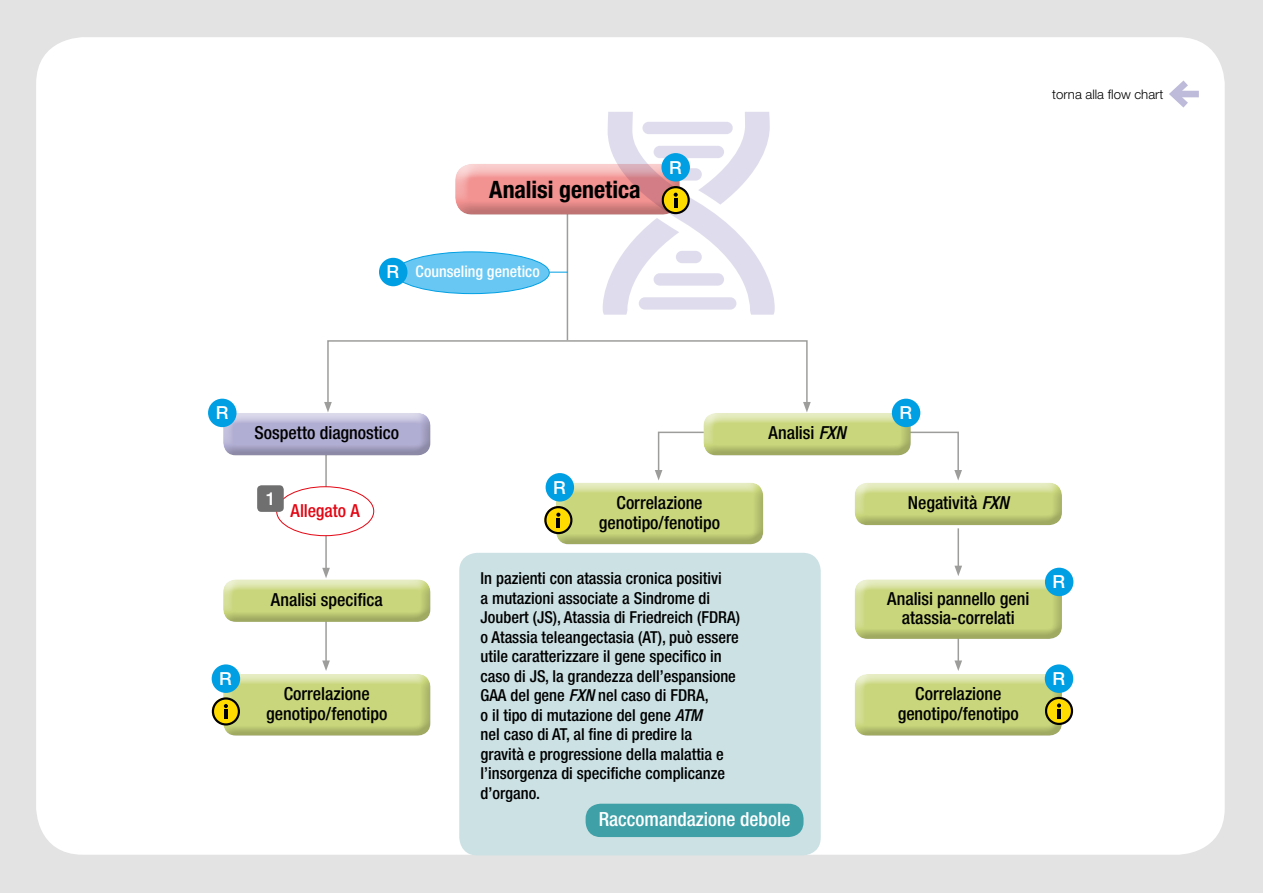
<style>
.page{position:relative;width:1263px;height:893px;background:#e3e3e3}
.page>*{position:absolute;margin:0;border:0;box-sizing:border-box;transform-origin:0 0}
.t1{font:700 condensed 24px "Helvetica Neue LT Std";letter-spacing:-.005em;color:#000}
.t2{font:500 condensed 19.5px "Helvetica Neue LT Std";color:#fff}
.t3{font:500 condensed 18px/19.5px "Helvetica Neue LT Std";letter-spacing:-.005em;color:#000;text-align:center}
.t4{font:500 condensed 18px "Helvetica Neue LT Std";color:#e30613}
.t5{font:500 18px "Helvetica Neue LT Std";color:#fff}
.t6{font:500 condensed 16.5px/19.5px "Helvetica Neue LT Std";color:#000}
.t7{font:500 condensed 15.9px "Helvetica Neue LT Std";color:#fff}
.t8{font:300 13.2px "Helvetica Neue LT Std";color:#000}
.s1{font-stretch:normal;font-size:18px}
.s2{font-style:italic}
</style>
<div class="page">
<div style="left:36px;top:37px;width:1189px;height:818px;background:#fff;border-radius:47px"></div>
<hr style="left:567px;top:178px;width:1px;height:162px;background:#9d9d9c">
<div style="left:447px;top:162px;width:245px;height:55px;background:#000;opacity:.21"></div>
<div style="left:327px;top:340px;width:481px;height:65px;border:2px solid #9d9d9c"></div>
<svg style="left:803px;top:402px;width:8px;height:2px"></svg>
<svg style="left:324px;top:402px;width:8px;height:2px"></svg>
<svg style="left:954px;top:470px;width:8px;height:3px"></svg>
<svg style="left:655px;top:470px;width:7px;height:3px"></svg>
<svg style="left:550px;top:272px;width:18px;height:1px"></svg>
<hr style="left:325px;top:426px;width:2px;height:144px;background:#9d9d9c">
<svg style="left:322px;top:568px;width:8px;height:2px"></svg>
<hr style="left:325px;top:610px;width:2px;height:53px;background:#9d9d9c">
<svg style="left:322px;top:660px;width:8px;height:5px"></svg>
<hr style="left:957px;top:610px;width:2px;height:53px;background:#9d9d9c">
<svg style="left:954px;top:660px;width:8px;height:5px"></svg>
<hr style="left:957px;top:528px;width:2px;height:40px;background:#9d9d9c">
<svg style="left:954px;top:566px;width:8px;height:4px"></svg>
<div style="left:212px;top:404px;width:225px;height:52px;background:#fff"></div>
<div style="left:217px;top:412px;width:224px;height:46px;background:#000;opacity:.21"></div>
<div style="left:217px;top:578px;width:224px;height:46px;background:#000;opacity:.21"></div>
<div style="left:848px;top:578px;width:225px;height:63px;background:#000;opacity:.21"></div>
<div style="left:692px;top:404px;width:225px;height:52px;background:#fff"></div>
<div style="left:697px;top:412px;width:225px;height:46px;background:#000;opacity:.21"></div>
<div style="left:848px;top:481px;width:225px;height:46px;background:#000;opacity:.21"></div>
<div style="left:217px;top:673px;width:224px;height:65px;background:#000;opacity:.21"></div>
<div style="left:848px;top:673px;width:225px;height:65px;background:#000;opacity:.21"></div>
<div style="left:549px;top:481px;width:225px;height:66px;background:#000;opacity:.21"></div>
<div style="left:277px;top:487px;width:97px;height:49px;background:#fff;border-radius:50%"></div>
<div style="left:276px;top:486px;width:98px;height:50px;border:1px solid #e30613;border-radius:50%"></div>
<div style="left:257px;top:485px;width:27px;height:27px;background:#706f6f;border-radius:4px"></div>
<svg style="left:211px;top:697px;width:30px;height:28px"></svg>
<svg style="left:1043px;top:697px;width:31px;height:28px"></svg>
<svg style="left:544px;top:506px;width:30px;height:28px"></svg>
<hr style="left:556px;top:518px;width:4px;height:10px;background:#000">
<div style="left:212px;top:664px;width:28px;height:29px;background:#009fe3;border-radius:50%"></div>
<div style="left:1045px;top:664px;width:28px;height:29px;background:#009fe3;border-radius:50%"></div>
<div style="left:892px;top:399px;width:28px;height:28px;background:#009fe3;border-radius:50%"></div>
<div style="left:1045px;top:568px;width:28px;height:28px;background:#009fe3;border-radius:50%"></div>
<div style="left:546px;top:473px;width:28px;height:29px;background:#009fe3;border-radius:50%"></div>
<div style="left:208px;top:399px;width:29px;height:28px;background:#009fe3;border-radius:50%"></div>
<svg style="left:602px;top:112px;width:173px;height:203px"></svg>
<hr style="left:674px;top:198px;width:4px;height:10px;background:#000">
<div style="left:459px;top:553px;width:362px;height:302px;background:#cce1e4;border-radius:18px"></div>
<div style="left:586px;top:804px;width:217px;height:33px;background:#3fa0a7;border-radius:15px"></div>
<div style="left:395px;top:252px;width:154px;height:42px;background:#69c8f3;border-radius:50%"></div>
<div style="left:394px;top:251px;width:156px;height:43px;border:1px solid #009fe3;border-radius:50%"></div>
<div style="left:379px;top:258px;width:28px;height:28px;background:#009fe3;border-radius:50%"></div>
<div style="left:1174px;top:91px;width:25px;height:6px;background:#bdbada"></div>
<svg style="left:1169px;top:80px;width:26px;height:28px"></svg>
<h1 class="t1" style="left:489px;top:175px;width:153px">Analisi genetica</h1>
<p class="t7" style="left:387px;top:262px;width:155px"><span class="s1">R</span> Counseling genetico</p>
<p class="t5" style="left:669px;top:156px;width:14px">R</p>
<p class="t5" style="left:216px;top:402px;width:14px">R</p>
<p class="t3" style="left:255px;top:423px;width:146px">Sospetto diagnostico</p>
<p class="t5" style="left:266px;top:487px;width:12px">1</p>
<p class="t4" style="left:290px;top:500px;width:71px">Allegato A</p>
<p class="t5" style="left:553px;top:476px;width:14px">R</p>
<p class="t3" style="left:599px;top:493px;width:123px">Correlazione genotipo/fenotipo</p>
<p class="t3" style="left:768px;top:423px;width:79px">Analisi <span class="s2">FXN</span></p>
<p class="t8" style="left:1052px;top:86px;width:113px">torna alla flow chart</p>
<p class="t5" style="left:899px;top:402px;width:14px">R</p>
<p class="t3" style="left:908px;top:493px;width:102px">Negatività <span class="s2">FXN</span></p>
<p class="t6" style="left:480px;top:568px;width:261px">In pazienti con atassia cronica positivi<br>a mutazioni associate a Sindrome di Joubert (JS), Atassia di Friedreich (FDRA) o Atassia teleangectasia (AT), può essere utile caratterizzare il gene specifico in caso di JS, la grandezza dell’espansione GAA del gene <span class="s2">FXN</span> nel caso di FDRA,<br>o il tipo di mutazione del gene <span class="s2">ATM<br></span>nel caso di AT, al fine di predire la gravità e progressione della malattia e l’insorgenza di specifiche complicanze d’organo.</p>
<p class="t2" style="left:599px;top:808px;width:193px">Raccomandazione debole</p>
<p class="t5" style="left:1052px;top:571px;width:14px">R</p>
<p class="t3" style="left:271px;top:589px;width:113px">Analisi specifica</p>
<p class="t3" style="left:887px;top:589px;width:144px">Analisi pannello geni atassia-correlati</p>
<p class="t5" style="left:219px;top:668px;width:14px">R</p>
<p class="t5" style="left:1052px;top:668px;width:14px">R</p>
<p class="t3" style="left:266px;top:684px;width:123px">Correlazione genotipo/fenotipo</p>
<p class="t3" style="left:898px;top:684px;width:123px">Correlazione genotipo/fenotipo</p>
</div>
